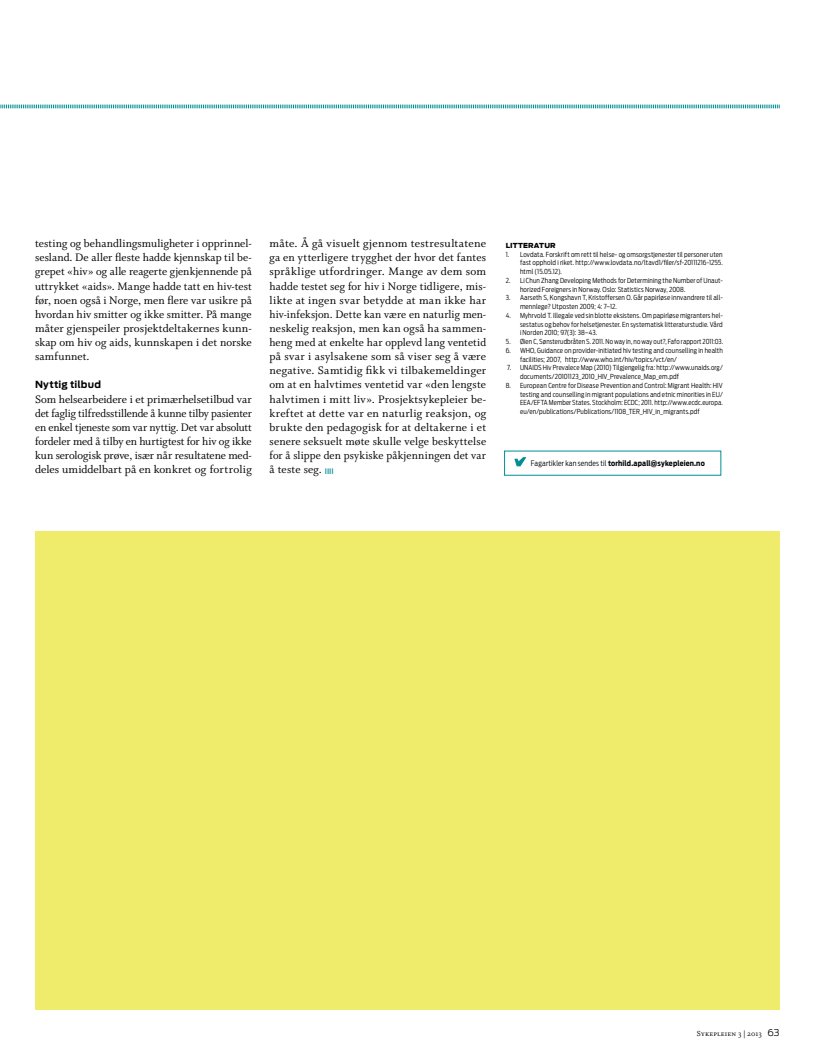
<style>
.page{position:relative;width:815px;height:1053px;background:#fff}
.page>*{position:absolute;margin:0;border:0;box-sizing:border-box;transform-origin:0 0}
.t1{font:12.12px/14.1px "Whitman Roman LF";letter-spacing:.01em;color:#000;text-align:justify}
.t2{font:700 9.75px "Antenna";letter-spacing:.015em;color:#000}
.t3{font:8.12px "Whitman Small Caps Os F";letter-spacing:.02em;color:#000}
.t4{font:700 7.5px "Antenna Cond";letter-spacing:.02em;color:#000}
.t5{font:300 6.88px/8.8px "Antenna Cond";letter-spacing:.02em;color:#000}
.t6{font:900 6.88px "Antenna";color:#000}
.s1{font-family:"Antenna";font-weight:700;font-size:5.88px;color:#008e93}
.s2{font-weight:300}
.s3{font-family:"Antenna";font-weight:300;font-size:9.38px}
</style>
<div class="page">
<svg style="left:0;top:104px;width:780px;height:5px;background:#98d1d3"></svg>
<svg style="left:514px;top:457px;width:12px;height:9px"></svg>
<div style="left:35px;top:531px;width:744px;height:478px;background:#f0ec6b"></div>
<p class="t1" style="left:35px;top:236px;width:218px">testing og behandlingsmuligheter i opprinnel&shy;sesland. De aller fleste hadde kjennskap til be&shy;grepet «hiv» og alle reagerte gjenkjennende på uttrykket «aids». Mange hadde tatt en hiv-test før, noen også i Norge, men flere var usikre på hvordan hiv smitter og ikke smitter. På mange måter gjenspeiler prosjektdeltakernes kunn&shy;skap om hiv og aids, kunnskapen i det norske samfunnet.</p>
<p class="t2" style="left:35px;top:379px;width:67px">Nyttig tilbud</p>
<p class="t1" style="left:35px;top:392px;width:218px">Som helsearbeidere i et primærhelsetilbud var det faglig tilfredsstillende å kunne tilby pasienter en enkel tjeneste som var nyttig. Det var absolutt fordeler med å tilby en hurtigtest for hiv og ikke kun serologisk prøve, især når resultatene med&shy;deles umiddelbart på en konkret og fortrolig</p>
<p class="t1" style="left:270px;top:236px;width:218px">måte. Å gå visuelt gjennom testresultatene ga en ytterligere trygghet der hvor det fantes språklige utfordringer. Mange av dem som hadde testet seg for hiv i Norge tidligere, mis&shy;likte at ingen svar betydde at man ikke har hiv-infeksjon. Dette kan være en naturlig men&shy;neskelig reaksjon, men kan også ha sammen&shy;heng med at enkelte har opplevd lang ventetid på svar i asylsakene som så viser seg å være negative. Samtidig fikk vi tilbakemeldinger om at en halvtimes ventetid var «den lengste halvtimen i mitt liv». Prosjektsykepleier be&shy;kreftet at dette var en naturlig reaksjon, og brukte den pedagogisk for at deltakerne i et senere seksuelt møte skulle velge beskyttelse for å slippe den psykiske påkjenningen det var å teste seg. <span class="s1">||||</span></p>
<p class="t6" style="left:506px;top:241px;width:10px">LITTER</p>
<p class="t6" style="left:534px;top:241px;width:12px">ATUR</p>
<p class="t5" style="left:520px;top:250px;width:204px;text-align:justify;text-indent:-14px">1. Lovdata. Forskrift om rett til helse- og omsorgstjenester til personer uten fast opphold i riket. http://www.lovdata.no/ltavd1/filer/sf-20111216-1255. html (15.05.12).</p>
<p class="t5" style="left:520px;top:276px;width:204px;text-indent:-14px">2. Li Chun Zhang Developing Methods for Determining the Number of Unaut&shy;horized Foreigners in Norway. Oslo: Statistics Norway, 2008.</p>
<p class="t5" style="left:520px;top:293px;width:204px;text-indent:-14px">3. Aarseth S, Kongshavn T, Kristoffersen O. Går papirløse innvandrere til all&shy;mennlege? Utposten 2009; 4: 7–12.</p>
<p class="t5" style="left:520px;top:311px;width:204px;text-align:justify;text-indent:-14px">4. Myhrvold T. Illegale ved sin blotte eksistens. Om papirløse migranters hel&shy;sestatus og behov for helsetjenester. En systematisk litteraturstudie. Vård i Norden 2010; 97(3): 38–43.</p>
<p class="t5" style="left:506px;top:337px;width:219px">5. Øien C, Sønsterudbråten S. 2011. No way in, no way out?, Fafo rapport 2011:03.</p>
<p class="t5" style="left:520px;top:346px;width:204px;text-indent:-14px">6. WHO, Guidance on provider-initiated hiv testing and counselling in health facilities; 2007, http://www.who.int/hiv/topics/vct/en/</p>
<p class="t5" style="left:520px;top:363px;width:204px;text-indent:-13px">7. UNAIDS Hiv Prevalece Map (2010) Tilgjengelig fra: http://www.unaids.org/ documents/20101123_2010_HIV_Prevalence_Map_em.pdf</p>
<p class="t5" style="left:520px;top:381px;width:204px;text-align:justify;text-indent:-14px">8. European Centre for Disease Prevention and Control: Migrant Health: HIV testing and counselling in migrant populations and etnic minorities in EU/ EEA/EFTA Member States. Stockholm: ECDC; 2011. http://www.ecdc.europa. eu/en/publications/Publications/1108_TER_HIV_in_migrants.pdf</p>
<p class="t4" style="left:531px;top:459px;width:175px"><span class="s2">Fagartikler kan sendes til</span> torhild.apall@sykepleien.no</p>
<p class="t3" style="left:697px;top:1029px;width:84px">Sykepleien 3 | 2013 <span class="s3">63</span></p>
</div>
